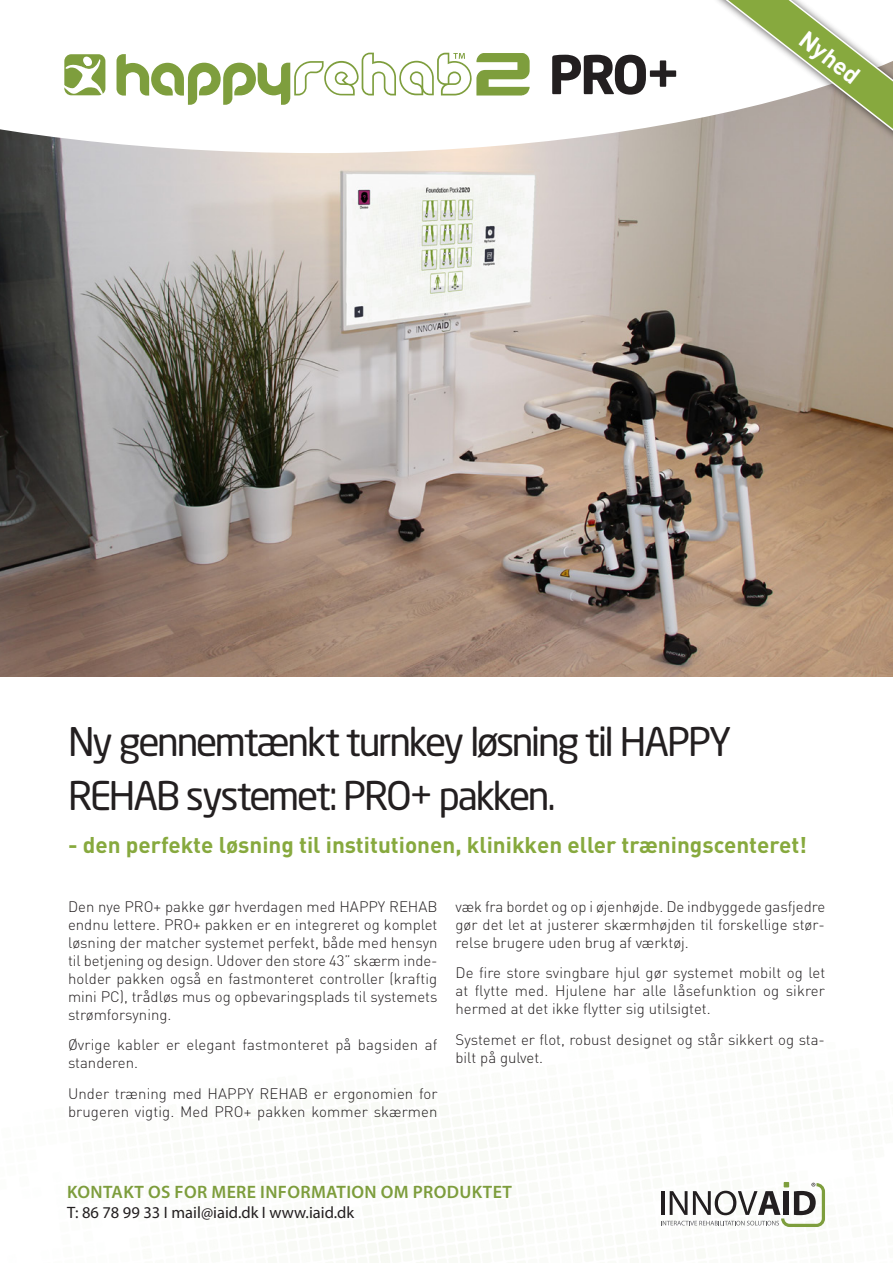
<style>
.page{position:relative;width:893px;height:1263px;background:#fff}
.page>*{position:absolute;margin:0;border:0;box-sizing:border-box;transform-origin:0 0}
.t1{font:61.5px "CGF Locust Resistance";color:#7e9e3d}
.produktTeskt{font:700 52.5px "Neo Sans Std";color:#231f20}
.ProduktNavn{font:39px/54px "Neo Sans Std";letter-spacing:-.06em;color:#231f20}
.småoverskrifter{font:700 24px "DIN";color:#fff}
.småoverskrifter-2{font:700 22.5px "DIN";color:#87a93e}
.t2{font:600 18px "Myriad Pro";letter-spacing:.02em;color:#7d9d3c}
.t3{font:16.5px "Myriad Pro";color:#231f20}
.t4{font:300 15px/18px "DIN";color:#231f20;text-align:justify}
</style>
<div class="page">
<svg style="left:661px;top:1182px;width:164px;height:45px"></svg>
<img style="left:0;top:153px;width:893px;height:523px">
<svg style="left:0;top:52px;width:712px;height:101px"></svg>
<div style="left:64px;top:54px;width:41px;height:41px;background:#7e9e3d;border-radius:7px"></div>
<svg style="left:62px;top:56px;width:42px;height:40px"></svg>
<svg style="left:117px;top:53px;width:355px;height:52px"></svg>
<div style="left:712px;top:0;width:181px;height:162px;background:#231f20;opacity:.75"></div>
<svg style="left:715px;top:0;width:178px;height:153px"></svg>
<p class="t1" style="left:475px;top:49px;width:59px">2</p>
<p class="produktTeskt" style="left:549px;top:41px;width:133px">PRO+</p>
<p class="småoverskrifter" style="left:812px;top:23px;width:71px;rotate:38deg">Nyhed</p>
<p class="ProduktNavn" style="left:68px;top:714px;width:665px">Ny gennemtænkt turnkey løsning til HAPPY<br>REHAB systemet: PRO+ pakken.</p>
<p class="småoverskrifter-2" style="left:68px;top:830px;width:741px">- den perfekte løsning til institutionen, klinikken eller træningscenteret!</p>
<p class="t4" style="left:68px;top:897px;width:371px">Den nye PRO+ pakke gør hverdagen med HAPPY REHAB endnu lettere. PRO+ pakken er en integreret og komplet løsning der matcher systemet perfekt, både med hensyn til betjening og design. Udover den store 43” skærm inde&shy;holder pakken også en fastmonteret controller (kraftig mini PC), trådløs mus og opbevaringsplads til systemets strømforsyning.</p>
<p class="t4" style="left:68px;top:1035px;width:371px">Øvrige kabler er elegant fastmonteret på bagsiden af standeren.</p>
<p class="t4" style="left:68px;top:1084px;width:371px">Under træning med HAPPY REHAB er ergonomien for brugeren vigtig. Med PRO+ pakken kommer skærmen</p>
<p class="t4" style="left:455px;top:897px;width:371px">væk fra bordet og op i øjenhøjde. De indbyggede gasfjedre gør det let at justerer skærmhøjden til forskellige stør&shy;relse brugere uden brug af værktøj.</p>
<p class="t4" style="left:455px;top:963px;width:371px">De fire store svingbare hjul gør systemet mobilt og let at flytte med. Hjulene har alle låsefunktion og sikrer hermed at det ikke flytter sig utilsigtet.</p>
<p class="t4" style="left:455px;top:1030px;width:371px">Systemet er flot, robust designet og står sikkert og sta&shy;bilt på gulvet.</p>
<p class="t2" style="left:67px;top:1181px;width:446px">KONTAKT OS FOR MERE INFORMATION OM PRODUKTET</p>
<p class="t3" style="left:67px;top:1202px;width:289px">T: 86 78 99 33 I mail@iaid.dk I www.iaid.dk</p>
</div>
